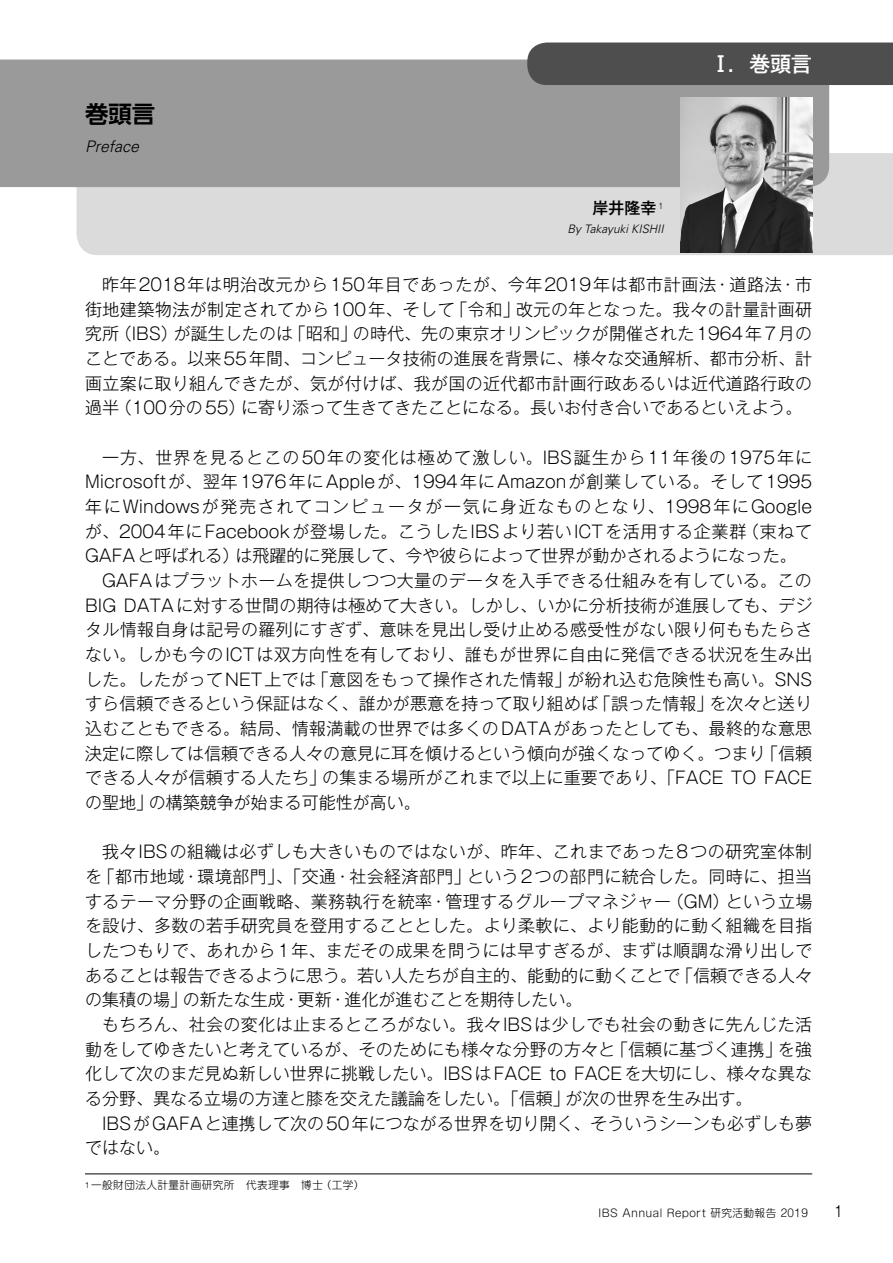
<style>
.page{position:relative;width:893px;height:1263px;background:#fff}
.page>*{position:absolute;margin:0;border:0;box-sizing:border-box;transform-origin:0 0}
.t1{font:700 23.4px "UD Shin Go Pro De";color:#000}
.t2{font:500 21.3px "Gothic MB101 Pro";color:#fff}
.t3{font:300 16.95px/24.6px "Gothic MB101 Pro";letter-spacing:.005em;color:#000;text-align:justify}
.t4{font:300 16.95px "Gothic MB101 Pro";letter-spacing:.045em;color:#000}
.t5{font:300 16.95px "Gothic MB101 Pro";letter-spacing:.095em;color:#000}
.t6{font:300 16.95px "Gothic MB101 Pro";letter-spacing:.07em;color:#000}
.t7{font:italic 300 15.9px "Univers";color:#000}
.t8{font:500 15.9px "Gothic MB101 Pro";color:#000}
.t9{font:300 14.85px "Gothic MB101 Pro";color:#000}
.t10{font:italic 300 11.7px "Univers";color:#000}
.t11{font:300 10.65px "Shin M Go Pro";letter-spacing:.04em;color:#000}
.s1{font-size:7.5px}
</style>
<div class="page">
<hr style="left:85px;top:1174px;width:727px;height:1px;background:#000">
<div style="left:77px;top:153px;width:816px;height:102px;background:#dbdbdb"></div>
<div style="left:0;top:60px;width:829px;height:127px;background:#9a9a9a"></div>
<div style="left:527px;top:43px;width:366px;height:42px;background:#4e4e4e"></div>
<img style="left:681px;top:98px;width:131px;height:155px">
<h1 class="t1" style="left:85px;top:95px;width:72px">巻頭言</h1>
<p class="t7" style="left:85px;top:137px;width:56px">Preface</p>
<p class="t8" style="left:592px;top:195px;width:73px">岸井隆幸 <sup>1</sup></p>
<p class="t10" style="left:567px;top:222px;width:98px">By Takayuki KISHII</p>
<p class="t2" style="left:710px;top:46px;width:104px">Ⅰ．巻頭言</p>
<p class="t3" style="left:85px;top:270px;width:729px;text-indent:17px">昨年2018年は明治改元から150年目であったが、今年2019年は都市計画法・道路法・市街地建築物法が制定されてから100年、そして「令和」改元の年となった。我々の計量計画研究所（IBS）が誕生したのは「昭和」の時代、先の東京オリンピックが開催された1964年7月のことである。以来55年間、コンピュータ技術の進展を背景に、様々な交通解析、都市分析、計画立案に取り組んできたが、気が付けば、我が国の近代都市計画行政あるいは近代道路行政の過半（100分の55）に寄り添って生きてきたことになる。長いお付き合いであるといえよう。</p>
<p class="t6" style="left:102px;top:443px;width:712px">一方、世界を見るとこの50年の変化は極めて激しい。IBS誕生から11年後の1975年に</p>
<p class="t3" style="left:85px;top:467px;width:729px">Microsoftが、翌年1976年にAppleが、1994年にAmazonが創業している。そして1995</p>
<p class="t5" style="left:85px;top:492px;width:729px">年にWindowsが発売されてコンピュータが一気に身近なものとなり、1998年にGoogle</p>
<p class="t4" style="left:85px;top:517px;width:729px">が、2004年にFacebookが登場した。こうしたIBSより若いICTを活用する企業群（束ねて</p>
<p class="t3" style="left:85px;top:541px;width:713px">GAFAと呼ばれる）は飛躍的に発展して、今や彼らによって世界が動かされるようになった。</p>
<p class="t3" style="left:102px;top:566px;width:711px">GAFAはプラットホームを提供しつつ大量のデータを入手できる仕組みを有している。この</p>
<p class="t3" style="left:85px;top:590px;width:729px">BIG DATAに対する世間の期待は極めて大きい。しかし、いかに分析技術が進展しても、デジ</p>
<p class="t3" style="left:85px;top:615px;width:729px">タル情報自身は記号の羅列にすぎず、意味を見出し受け止める感受性がない限り何ももたらさ</p>
<p class="t3" style="left:85px;top:640px;width:729px">ない。しかも今のICTは双方向性を有しており、誰もが世界に自由に発信できる状況を生み出</p>
<p class="t3" style="left:85px;top:664px;width:729px">した。したがってNET上では「意図をもって操作された情報」が紛れ込む危険性も高い。SNS</p>
<p class="t3" style="left:85px;top:689px;width:728px">すら信頼できるという保証はなく、誰かが悪意を持って取り組めば「誤った情報」を次々と送り</p>
<p class="t3" style="left:85px;top:714px;width:729px">込むこともできる。結局、情報満載の世界では多くのDATAがあったとしても、最終的な意思</p>
<p class="t3" style="left:85px;top:738px;width:729px">決定に際しては信頼できる人々の意見に耳を傾けるという傾向が強くなってゆく。つまり「信頼</p>
<p class="t3" style="left:85px;top:763px;width:729px">できる人々が信頼する人たち」の集まる場所がこれまで以上に重要であり、「FACE TO FACE</p>
<p class="t3" style="left:85px;top:788px;width:337px">の聖地」の構築競争が始まる可能性が高い。</p>
<p class="t3" style="left:85px;top:837px;width:729px;text-indent:17px">我々IBSの組織は必ずしも大きいものではないが、昨年、これまであった8つの研究室体制を「都市地域・環境部門」、「交通・社会経済部門」という2つの部門に統合した。同時に、担当するテーマ分野の企画戦略、業務執行を統率・管理するグループマネジャー（GM）という立場を設け、多数の若手研究員を登用することとした。より柔軟に、より能動的に動く組織を目指したつもりで、あれから1年、まだその成果を問うには早すぎるが、まずは順調な滑り出しであることは報告できるように思う。若い人たちが自主的、能動的に動くことで「信頼できる人々の集積の場」の新たな生成・更新・進化が進むことを期待したい。</p>
<p class="t3" style="left:85px;top:1010px;width:729px;text-indent:17px">もちろん、社会の変化は止まるところがない。我々IBSは少しでも社会の動きに先んじた活動をしてゆきたいと考えているが、そのためにも様々な分野の方々と「信頼に基づく連携」を強化して次のまだ見ぬ新しい世界に挑戦したい。IBSはFACE to FACEを大切にし、様々な異なる分野、異なる立場の方達と膝を交えた議論をしたい。「信頼」が次の世界を生み出す。</p>
<p class="t3" style="left:85px;top:1108px;width:729px;text-indent:17px">IBSがGAFAと連携して次の50年につながる世界を切り開く、そういうシーンも必ずしも夢ではない。</p>
<p class="t11" style="left:85px;top:1177px;width:281px"><span class="s1">1</span> 一般財団法人計量計画研究所　代表理事　博士（工学）</p>
<p class="t11" style="left:599px;top:1204px;width:211px">IBS Annual Report 研究活動報告 2019</p>
<p class="t9" style="left:833px;top:1198px;width:12px">1</p>
</div>
